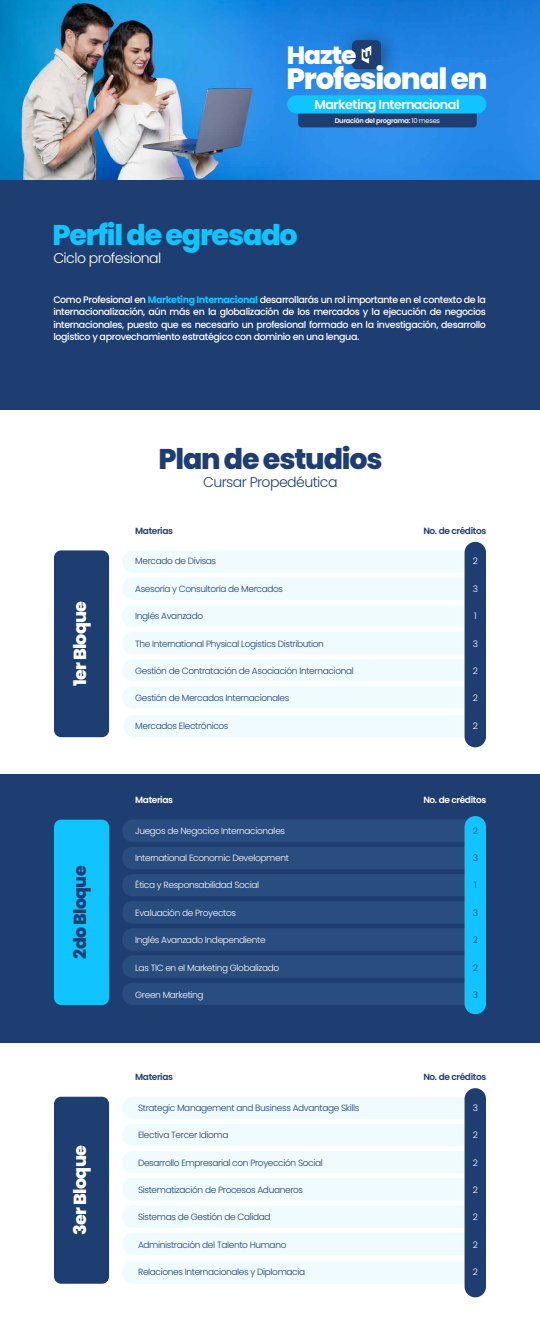
<style>
.page{position:relative;width:540px;height:1328px;background:#fff}
.page>*{position:absolute;margin:0;border:0;box-sizing:border-box;transform-origin:0 0}
.t1{font:800 29.3px "Poppins";letter-spacing:-.04em;color:#fff}
.t2{font:800 28.5px "Poppins";letter-spacing:-.04em;color:#10c5ff}
.t3{font:800 28.5px "Poppins";letter-spacing:-.04em;color:#1e3e72}
.t4{font:800 24.9px "Poppins";letter-spacing:-.04em;color:#fff}
.t5{font:800 17.5px "Poppins";letter-spacing:-.04em;color:#fff}
.t6{font:800 17.5px "Poppins";letter-spacing:-.04em;color:#1e3e72}
.t7{font:300 14.1px "Poppins";letter-spacing:-.04em;color:#1e3e72}
.t8{font:300 14.1px "Poppins";letter-spacing:-.04em;color:#fff}
.t9{font:600 12.75px "Poppins";letter-spacing:-.04em;color:#fff}
.t10{font:500 9.5px/12.4px "Poppins";letter-spacing:-.04em;color:#fff;text-align:justify}
.t11{font:300 9px "Poppins";letter-spacing:-.04em;color:#1e3e72}
.t12{font:300 9px "Poppins";letter-spacing:-.04em;color:#fff}
.t13{font:600 9px "Poppins";letter-spacing:-.04em;color:#1e3e72}
.t14{font:600 9px "Poppins";letter-spacing:-.04em;color:#fff}
.t15{font:600 6.7px "Poppins";letter-spacing:-.04em;color:#fff}
.s1{font-weight:400}
.s2{font-weight:700;color:#10c5ff}
</style>
<div class="page">
<svg style="left:123px;top:550px;width:342px;height:159px"></svg>
<div style="left:124px;top:715px;width:341px;height:22px;background:#f0fbff"></div>
<div style="left:465px;top:542px;width:21px;height:205px;background:#1e3e72;border-radius:11px"></div>
<div style="left:54px;top:550px;width:55px;height:187px;background:#1e3e72;border-radius:7px"></div>
<div style="left:0;top:774px;width:540px;height:268px;background:#1e3e72"></div>
<svg style="left:123px;top:820px;width:344px;height:185px"></svg>
<div style="left:465px;top:816px;width:21px;height:198px;background:#10c5ff;border-radius:11px"></div>
<div style="left:54px;top:820px;width:55px;height:185px;background:#10c5ff;border-radius:7px"></div>
<svg style="left:123px;top:1097px;width:342px;height:158px"></svg>
<div style="left:123px;top:1261px;width:342px;height:23px;background:#f0fbff"></div>
<div style="left:465px;top:1088px;width:21px;height:209px;background:#1e3e72;border-radius:11px"></div>
<div style="left:54px;top:1097px;width:55px;height:187px;background:#1e3e72;border-radius:7px"></div>
<div style="left:0;top:163px;width:540px;height:247px;background:#1e3e72"></div>
<img style="left:0;top:0;width:540px;height:180px">
<img style="left:331px;top:19px;width:76px;height:76px">
<div style="left:352px;top:40px;width:29px;height:29px;background:#1e3e72;border-radius:5px"></div>
<svg style="left:362px;top:46px;width:9px;height:18px"></svg>
<div style="left:298px;top:114px;width:179px;height:13px;background:#1e3e72"></div>
<div style="left:287px;top:95px;width:199px;height:19px;background:#10c5ff;border-radius:9px"></div>
<h3 class="t4" style="left:287px;top:40px;width:71px">Hazte</h3>
<h1 class="t1" style="left:286px;top:62px;width:203px">Profesional en</h1>
<h3 class="t9" style="left:314px;top:97px;width:147px">Marketing Internacional</h3>
<p class="t15" style="left:335px;top:117px;width:107px">Duración del programa: <span class="s1">10 meses</span></p>
<h2 class="t2" style="left:52px;top:218px;width:247px">Perfil de egresado</h2>
<h3 class="t8" style="left:53px;top:249px;width:110px">Ciclo profesional</h3>
<p class="t10" style="left:53px;top:293px;width:434px">Como Profesional en <span class="s2">Marketing Internacional</span> desarrollarás un rol importante en el contexto de la internacionalización, aún más en la globalización de los mercados y la ejecución de negocios internacionales, puesto que es necesario un profesional formado en la investigación, desarrollo logístico y aprovechamiento estratégico con dominio en una lengua.</p>
<h3 class="t5" style="left:70px;top:686px;width:87px;rotate:-90deg">1er Bloque</h3>
<h3 class="t6" style="left:70px;top:959px;width:94px;rotate:-90deg">2do Bloque</h3>
<h3 class="t5" style="left:70px;top:1235px;width:91px;rotate:-90deg">3er Bloque</h3>
<h2 class="t3" style="left:158px;top:442px;width:226px">Plan de estudios</h2>
<h3 class="t7" style="left:203px;top:474px;width:136px">Cursar Propedéutica</h3>
<p class="t13" style="left:135px;top:525px;width:39px">Materias</p>
<p class="t13" style="left:423px;top:525px;width:64px">No. de créditos</p>
<p class="t12" style="left:473px;top:556px;width:7px">2</p>
<p class="t12" style="left:473px;top:583px;width:7px">3</p>
<p class="t12" style="left:474px;top:611px;width:4px">1</p>
<p class="t12" style="left:473px;top:638px;width:7px">3</p>
<p class="t12" style="left:473px;top:666px;width:7px">2</p>
<p class="t12" style="left:473px;top:693px;width:7px">2</p>
<p class="t12" style="left:473px;top:720px;width:7px">2</p>
<p class="t11" style="left:135px;top:556px;width:83px">Mercado de Divisas</p>
<p class="t11" style="left:135px;top:583px;width:149px">Asesoría y Consultoría de Mercados</p>
<p class="t11" style="left:135px;top:611px;width:69px">Inglés Avanzado</p>
<p class="t11" style="left:135px;top:638px;width:190px">The International Physical Logistics Distribution</p>
<p class="t11" style="left:135px;top:666px;width:220px">Gestión de Contratación de Asociación Internacional</p>
<p class="t11" style="left:135px;top:693px;width:156px">Gestión de Mercados Internacionales</p>
<p class="t11" style="left:135px;top:720px;width:95px">Mercados Electrónicos</p>
<p class="t14" style="left:135px;top:795px;width:39px">Materias</p>
<p class="t14" style="left:423px;top:795px;width:64px">No. de créditos</p>
<p class="t11" style="left:473px;top:825px;width:7px">2</p>
<p class="t11" style="left:473px;top:853px;width:7px">3</p>
<p class="t11" style="left:474px;top:880px;width:4px">1</p>
<p class="t11" style="left:473px;top:907px;width:7px">3</p>
<p class="t11" style="left:473px;top:935px;width:7px">2</p>
<p class="t11" style="left:473px;top:962px;width:7px">2</p>
<p class="t11" style="left:473px;top:990px;width:7px">3</p>
<p class="t12" style="left:135px;top:825px;width:151px">Juegos de Negocios Internacionales</p>
<p class="t12" style="left:135px;top:853px;width:155px">International Economic Development</p>
<p class="t12" style="left:135px;top:880px;width:126px">Ética y Responsabilidad Social</p>
<p class="t12" style="left:135px;top:907px;width:102px">Evaluación de Proyectos</p>
<p class="t12" style="left:135px;top:935px;width:132px">Inglés Avanzado Independiente</p>
<p class="t12" style="left:135px;top:962px;width:146px">Las TIC en el Marketing Globalizado</p>
<p class="t12" style="left:135px;top:990px;width:70px">Green Marketing</p>
<p class="t13" style="left:135px;top:1072px;width:39px">Materias</p>
<p class="t13" style="left:423px;top:1072px;width:64px">No. de créditos</p>
<p class="t12" style="left:473px;top:1102px;width:7px">3</p>
<p class="t12" style="left:473px;top:1130px;width:7px">2</p>
<p class="t12" style="left:473px;top:1157px;width:7px">2</p>
<p class="t12" style="left:473px;top:1184px;width:7px">2</p>
<p class="t12" style="left:473px;top:1212px;width:7px">2</p>
<p class="t12" style="left:473px;top:1239px;width:7px">2</p>
<p class="t12" style="left:473px;top:1267px;width:7px">2</p>
<p class="t11" style="left:138px;top:1102px;width:223px">Strategic Management and Business Advantage Skills</p>
<p class="t11" style="left:138px;top:1130px;width:92px">Electiva Tercer Idioma</p>
<p class="t11" style="left:138px;top:1157px;width:186px">Desarrollo Empresarial con Proyección Social</p>
<p class="t11" style="left:138px;top:1184px;width:167px">Sistematización de Procesos Aduaneros</p>
<p class="t11" style="left:138px;top:1212px;width:134px">Sistemas de Gestión de Calidad</p>
<p class="t11" style="left:138px;top:1239px;width:150px">Administración del Talento Humano</p>
<p class="t11" style="left:138px;top:1267px;width:169px">Relaciones Internacionales y Diplomacia</p>
</div>
